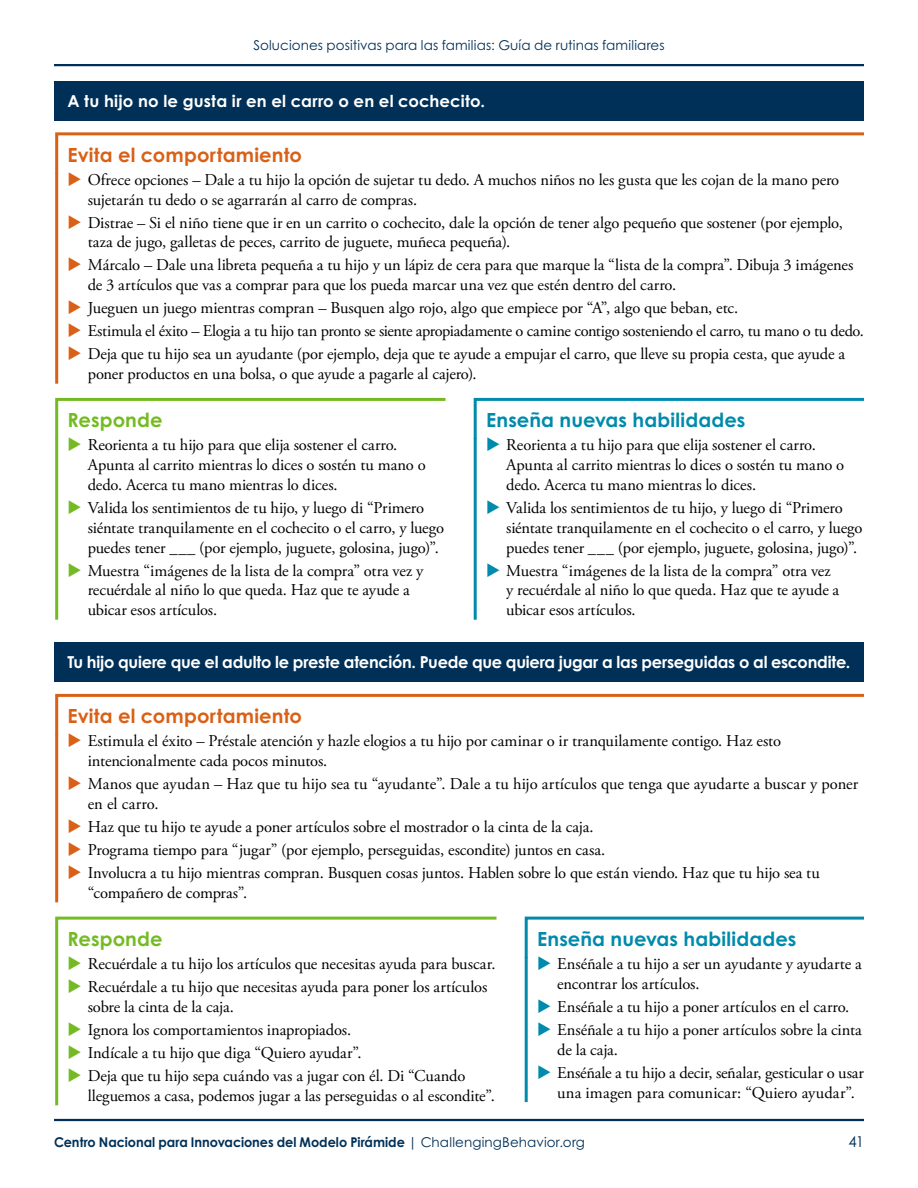
<style>
.page{position:relative;width:918px;height:1188px;background:#fff}
.page>*{position:absolute;margin:0;border:0;box-sizing:border-box;transform-origin:0 0}
.Teach_-_Heading_3{font:700 19.5px "Century Gothic Pro";letter-spacing:.005em;color:#008aac}
.Prevent_-_Heading_3{font:700 19.5px "Century Gothic Pro";letter-spacing:.01em;color:#da6016}
.Respond_-_Heading_3{font:700 19.5px "Century Gothic Pro";letter-spacing:.005em;color:#74bb23}
.Prevent_-_Bullet_lis{font:16.5px/19.8px "Adobe Garamond Pro";letter-spacing:-.01em;color:#000}
.Respond_-_Bullet_lis{font:16.5px/19.8px "Adobe Garamond Pro";letter-spacing:-.005em;color:#000}
.Teach_-_Bullet_list{font:16.5px/19.8px "Adobe Garamond Pro";letter-spacing:-.005em;color:#000}
.Reason_-_Heading_2{font:700 16.5px "Century Gothic Pro";letter-spacing:-.015em;color:#fff}
.Reason_-_Heading_2-2{font:700 16.5px "Century Gothic Pro";letter-spacing:.01em;color:#fff}
.t1{font:15px "Century Gothic Pro";color:#003057}
.t2{font:700 13.5px "Century Gothic Pro";color:#003057;scale:.95 1}
.t3{font:13.5px "Century Gothic Pro";letter-spacing:.01em;color:#003057}
.s1{font-weight:400}
</style>
<div class="page">
<hr style="left:54px;top:1119px;width:810px;height:2px;background:#003057">
<hr style="left:54px;top:64px;width:810px;height:2px;background:#003057">
<div style="left:54px;top:81px;width:810px;height:39px;background:#003057"></div>
<hr style="left:55px;top:173px;width:3px;height:211px;background:#da6016">
<hr style="left:55px;top:438px;width:3px;height:182px;background:#74bb23">
<hr style="left:474px;top:438px;width:3px;height:182px;background:#008aac">
<div style="left:54px;top:643px;width:810px;height:39px;background:#003057"></div>
<hr style="left:55px;top:734px;width:3px;height:168px;background:#da6016">
<hr style="left:55px;top:957px;width:3px;height:148px;background:#74bb23">
<hr style="left:525px;top:957px;width:3px;height:145px;background:#008aac">
<svg style="left:55px;top:132px;width:809px;height:54px"></svg>
<svg style="left:55px;top:397px;width:391px;height:54px"></svg>
<svg style="left:473px;top:397px;width:391px;height:54px"></svg>
<svg style="left:55px;top:693px;width:809px;height:54px"></svg>
<svg style="left:55px;top:916px;width:442px;height:54px"></svg>
<svg style="left:524px;top:916px;width:340px;height:54px"></svg>
<p class="t3" style="left:253px;top:37px;width:413px">Soluciones positivas para las familias: Guía de rutinas familiares</p>
<h2 class="Reason_-_Heading_2-2" style="left:68px;top:90px;width:419px">A tu hijo no le gusta ir en el carro o en el cochecito.</h2>
<h3 class="Prevent_-_Heading_3" style="left:68px;top:142px;width:236px">Evita el comportamiento</h3>
<p class="Prevent_-_Bullet_lis" style="left:88px;top:170px;width:753px">Ofrece opciones – Dale a tu hijo la opción de sujetar tu dedo. A muchos niños no les gusta que les cojan de la mano pero sujetarán tu dedo o se agarrarán al carro de compras.</p>
<p class="Prevent_-_Bullet_lis" style="left:88px;top:213px;width:757px">Distrae – Si el niño tiene que ir en un carrito o cochecito, dale la opción de tener algo pequeño que sostener (por ejemplo, taza de jugo, galletas de peces, carrito de juguete, muñeca pequeña).</p>
<p class="Prevent_-_Bullet_lis" style="left:88px;top:256px;width:767px">Márcalo – Dale una libreta pequeña a tu hijo y un lápiz de cera para que marque la “lista de la compra”. Dibuja 3 imágenes de 3 artículos que vas a comprar para que los pueda marcar una vez que estén dentro del carro.</p>
<p class="Prevent_-_Bullet_lis" style="left:88px;top:299px;width:652px">Jueguen un juego mientras compran – Busquen algo rojo, algo que empiece por “A”, algo que beban, etc.</p>
<p class="Prevent_-_Bullet_lis" style="left:88px;top:322px;width:778px">Estimula el éxito – Elogia a tu hijo tan pronto se siente apropiadamente o camine contigo sosteniendo el carro, tu mano o tu dedo.</p>
<p class="Prevent_-_Bullet_lis" style="left:88px;top:345px;width:759px">Deja que tu hijo sea un ayudante (por ejemplo, deja que te ayude a empujar el carro, que lleve su propia cesta, que ayude a poner productos en una bolsa, o que ayude a pagarle al cajero).</p>
<h3 class="Respond_-_Heading_3" style="left:68px;top:408px;width:97px">Responde</h3>
<p class="Respond_-_Bullet_lis" style="left:88px;top:436px;width:340px">Reorienta a tu hijo para que elija sostener el carro.<br>Apunta al carrito mientras lo dices o sostén tu mano o dedo. Acerca tu mano mientras lo dices.</p>
<p class="Respond_-_Bullet_lis" style="left:88px;top:498px;width:358px">Valida los sentimientos de tu hijo, y luego di “Primero siéntate tranquilamente en el cochecito o el carro, y luego puedes tener ___ (por ejemplo, juguete, golosina, jugo)”.</p>
<p class="Respond_-_Bullet_lis" style="left:88px;top:561px;width:337px">Muestra “imágenes de la lista de la compra” otra vez y recuérdale al niño lo que queda. Haz que te ayude a ubicar esos artículos.</p>
<h3 class="Teach_-_Heading_3" style="left:486px;top:408px;width:261px">Enseña nuevas habilidades</h3>
<p class="Teach_-_Bullet_list" style="left:506px;top:436px;width:339px">Reorienta a tu hijo para que elija sostener el carro.<br>Apunta al carrito mientras lo dices o sostén tu mano o dedo. Acerca tu mano mientras lo dices.</p>
<p class="Teach_-_Bullet_list" style="left:506px;top:498px;width:358px">Valida los sentimientos de tu hijo, y luego di “Primero siéntate tranquilamente en el cochecito o el carro, y luego puedes tener ___ (por ejemplo, juguete, golosina, jugo)”.</p>
<p class="Teach_-_Bullet_list" style="left:506px;top:561px;width:335px">Muestra “imágenes de la lista de la compra” otra vez y recuérdale al niño lo que queda. Haz que te ayude a ubicar esos artículos.</p>
<h2 class="Reason_-_Heading_2" style="left:68px;top:652px;width:784px">Tu hijo quiere que el adulto le preste atención. Puede que quiera jugar a las perseguidas o al escondite.</h2>
<h3 class="Prevent_-_Heading_3" style="left:68px;top:704px;width:236px">Evita el comportamiento</h3>
<p class="Prevent_-_Bullet_lis" style="left:88px;top:732px;width:695px">Estimula el éxito – Préstale atención y hazle elogios a tu hijo por caminar o ir tranquilamente contigo. Haz esto intencionalmente cada pocos minutos.</p>
<p class="Prevent_-_Bullet_lis" style="left:88px;top:775px;width:772px">Manos que ayudan – Haz que tu hijo sea tu “ayudante”. Dale a tu hijo artículos que tenga que ayudarte a buscar y poner en el carro.</p>
<p class="Prevent_-_Bullet_lis" style="left:88px;top:817px;width:507px">Haz que tu hijo te ayude a poner artículos sobre el mostrador o la cinta de la caja.</p>
<p class="Prevent_-_Bullet_lis" style="left:88px;top:840px;width:519px">Programa tiempo para “jugar” (por ejemplo, perseguidas, escondite) juntos en casa.</p>
<p class="Prevent_-_Bullet_lis" style="left:88px;top:864px;width:734px">Involucra a tu hijo mientras compran. Busquen cosas juntos. Hablen sobre lo que están viendo. Haz que tu hijo sea tu “compañero de compras”.</p>
<h3 class="Respond_-_Heading_3" style="left:68px;top:927px;width:97px">Responde</h3>
<p class="Respond_-_Bullet_lis" style="left:88px;top:954px;width:409px">Recuérdale a tu hijo los artículos que necesitas ayuda para buscar.</p>
<p class="Respond_-_Bullet_lis" style="left:88px;top:977px;width:401px">Recuérdale a tu hijo que necesitas ayuda para poner los artículos sobre la cinta de la caja.</p>
<p class="Respond_-_Bullet_lis" style="left:88px;top:1020px;width:265px">Ignora los comportamientos inapropiados.</p>
<p class="Respond_-_Bullet_lis" style="left:88px;top:1043px;width:275px">Indícale a tu hijo que diga “Quiero ayudar”.</p>
<p class="Respond_-_Bullet_lis" style="left:88px;top:1066px;width:409px">Deja que tu hijo sepa cuándo vas a jugar con él. Di “Cuando lleguemos a casa, podemos jugar a las perseguidas o al escondite”.</p>
<h3 class="Teach_-_Heading_3" style="left:537px;top:927px;width:261px">Enseña nuevas habilidades</h3>
<p class="Teach_-_Bullet_list" style="left:557px;top:954px;width:306px">Enséñale a tu hijo a ser un ayudante y ayudarte a encontrar los artículos.</p>
<p class="Teach_-_Bullet_list" style="left:557px;top:997px;width:294px">Enséñale a tu hijo a poner artículos en el carro.</p>
<p class="Teach_-_Bullet_list" style="left:557px;top:1020px;width:306px">Enséñale a tu hijo a poner artículos sobre la cinta de la caja.</p>
<p class="Teach_-_Bullet_list" style="left:557px;top:1063px;width:308px">Enséñale a tu hijo a decir, señalar, gesticular o usar una imagen para comunicar: “Quiero ayudar”.</p>
<p class="t2" style="left:54px;top:1133px;width:560px">Centro Nacional para Innovaciones del Modelo Pirámide <span class="s1">| ChallengingBehavior.org</span></p>
<p class="t1" style="left:848px;top:1132px;width:17px">41</p>
</div>
